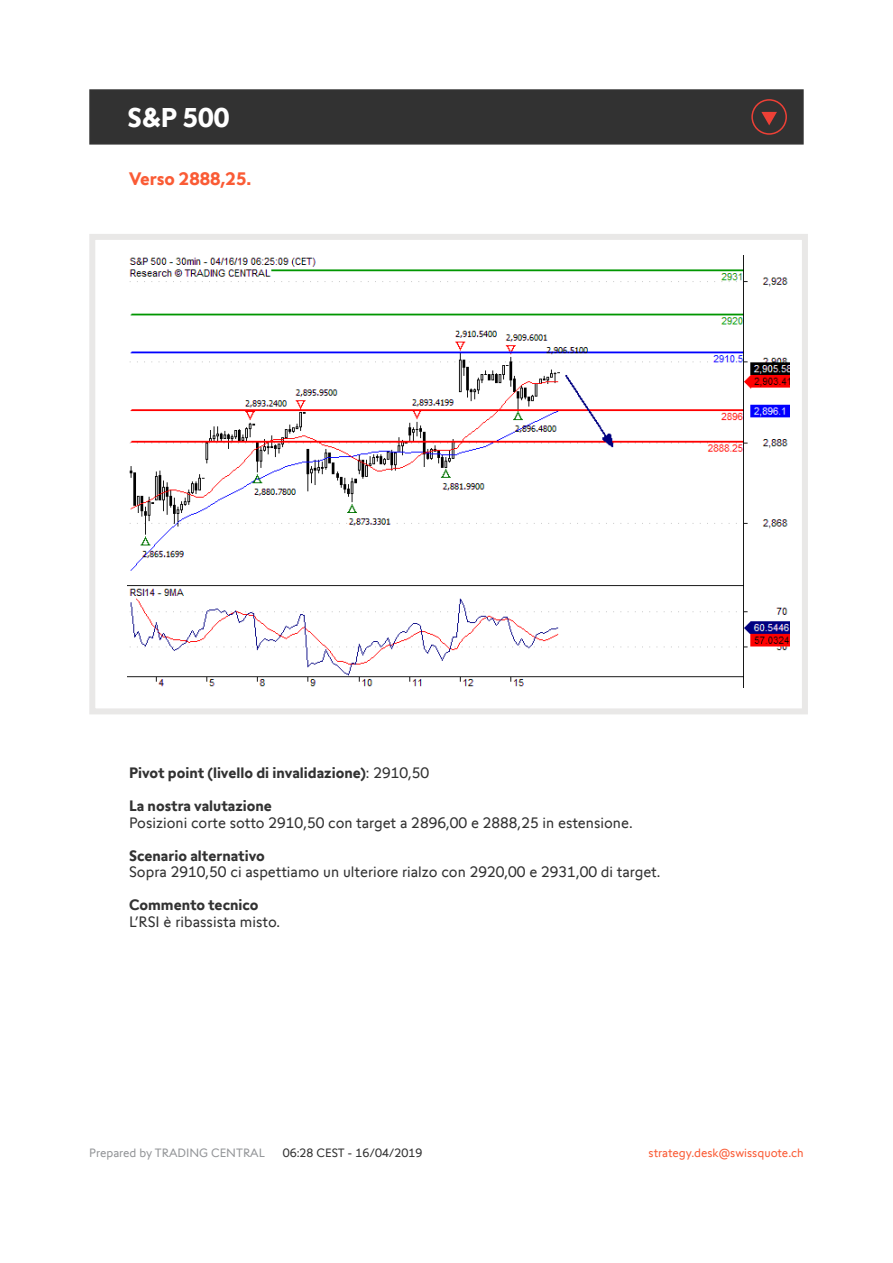
<style>
.page{position:relative;width:893px;height:1263px;background:#fff}
.page>*{position:absolute;margin:0;border:0;box-sizing:border-box;transform-origin:0 0}
.t1{font:700 27px "Swissquote CT";color:#fff}
.t2{font:700 18px "Swissquote CT";color:#fa5b35}
.t3{font:15px "Swissquote CT";color:#323232}
.t4{font:700 15px "Swissquote CT";color:#323232}
.t5{font:12px "Swissquote CT";color:#fa5b35}
.t6{font:12px "Swissquote CT";color:#939598}
.t7{font:12px "Swissquote CT";color:#323232}
.s1{font-weight:400}
</style>
<div class="page">
<div style="left:89px;top:234px;width:719px;height:480px;border:6px solid #e9e8e7"></div>
<div style="left:89px;top:89px;width:715px;height:56px;background:#323232;border:2px solid #323232"></div>
<img style="left:128px;top:255px;width:661px;height:432px">
<svg style="left:751px;top:99px;width:36px;height:36px"></svg>
<h1 class="t1" style="left:128px;top:101px;width:103px">S&amp;P 500</h1>
<p class="t2" style="left:129px;top:168px;width:124px">Verso 2888,25.</p>
<p class="t4" style="left:129px;top:764px;width:302px">Pivot point (livello di invalidazione)<span class="s1">: 2910,50</span></p>
<p class="t4" style="left:129px;top:797px;width:144px">La nostra valutazione</p>
<p class="t3" style="left:129px;top:814px;width:505px">Posizioni corte sotto 2910,50 con target a 2896,00 e 2888,25 in estensione.</p>
<p class="t4" style="left:129px;top:846px;width:137px">Scenario alternativo</p>
<p class="t3" style="left:129px;top:863px;width:533px">Sopra 2910,50 ci aspettiamo un ulteriore rialzo con 2920,00 e 2931,00 di target.</p>
<p class="t4" style="left:129px;top:896px;width:131px">Commento tecnico</p>
<p class="t3" style="left:129px;top:913px;width:153px">L’RSI è ribassista misto.</p>
<p class="t6" style="left:89px;top:1145px;width:177px">Prepared by TRADING CENTRAL</p>
<p class="t7" style="left:283px;top:1145px;width:141px">06:28 CEST - 16/04/2019</p>
<p class="t5" style="left:649px;top:1145px;width:157px">strategy.desk@swissquote.ch</p>
</div>
